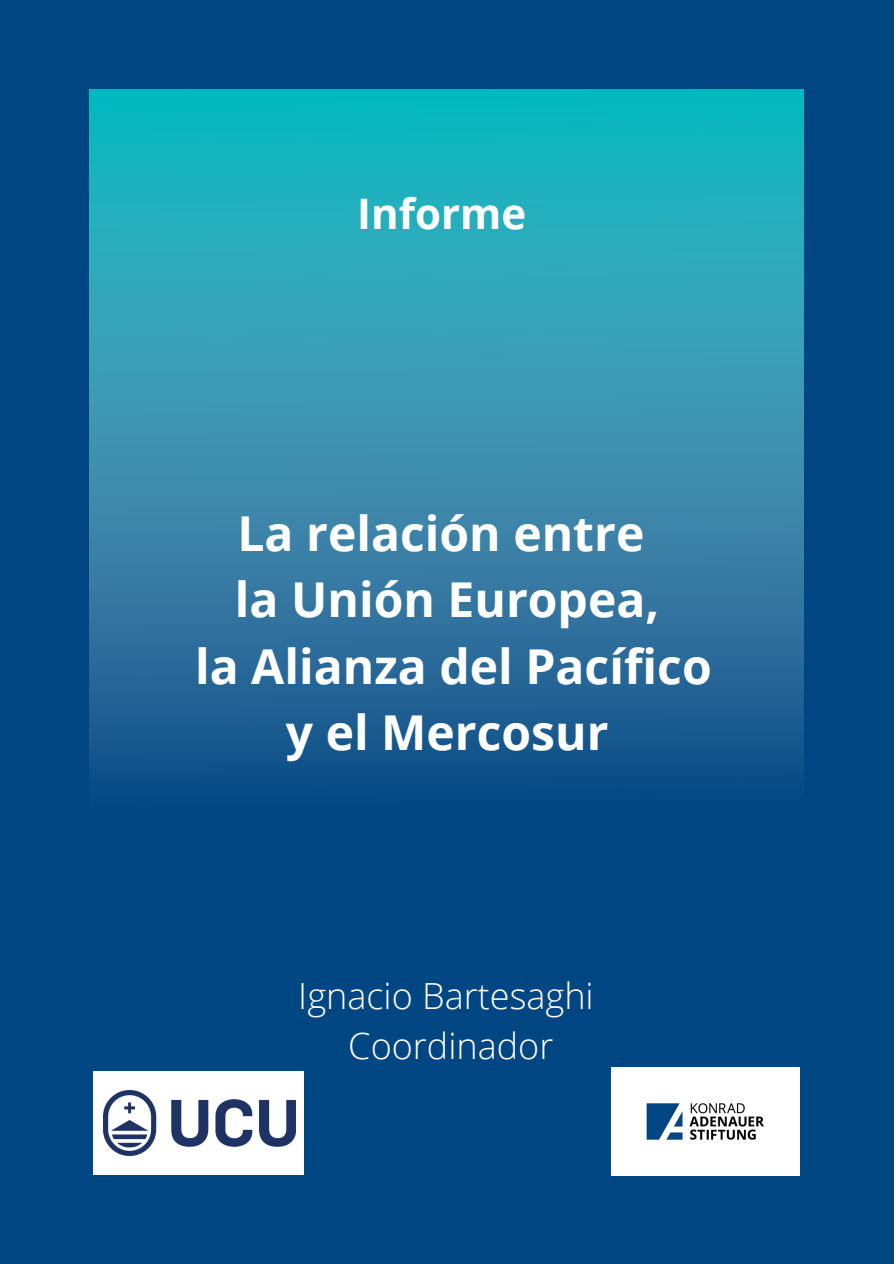
<style>
.page{position:relative;width:894px;height:1264px;background:#fff}
.page>*{position:absolute;margin:0;border:0;box-sizing:border-box;transform-origin:0 0}
.t1{font:700 48px/66.4px "Open Sans";color:#fff;text-align:center}
.t2{font:700 42px "Open Sans";color:#fff}
.t3{font:300 36px/49.5px "Open Sans";color:#fff;text-align:center}
</style>
<div class="page">
<div style="left:0;top:0;width:893px;height:1263px;background:#004682"></div>
<img style="left:611px;top:1067px;width:188px;height:107px">
<img style="left:93px;top:1071px;width:211px;height:103px">
<svg style="left:90px;top:89px;width:713px;height:695px;background:#2b8dac"></svg>
<p class="t2" style="left:357px;top:184px;width:170px">Informe</p>
<p class="t1" style="left:195px;top:499px;width:518px">La relación entre<br>la Unión Europea,<br>la Alianza del Pacífico y el Mercosur</p>
<p class="t3" style="left:298px;top:970px;width:297px">Ignacio Bartesaghi<br>Coordinador</p>
</div>
